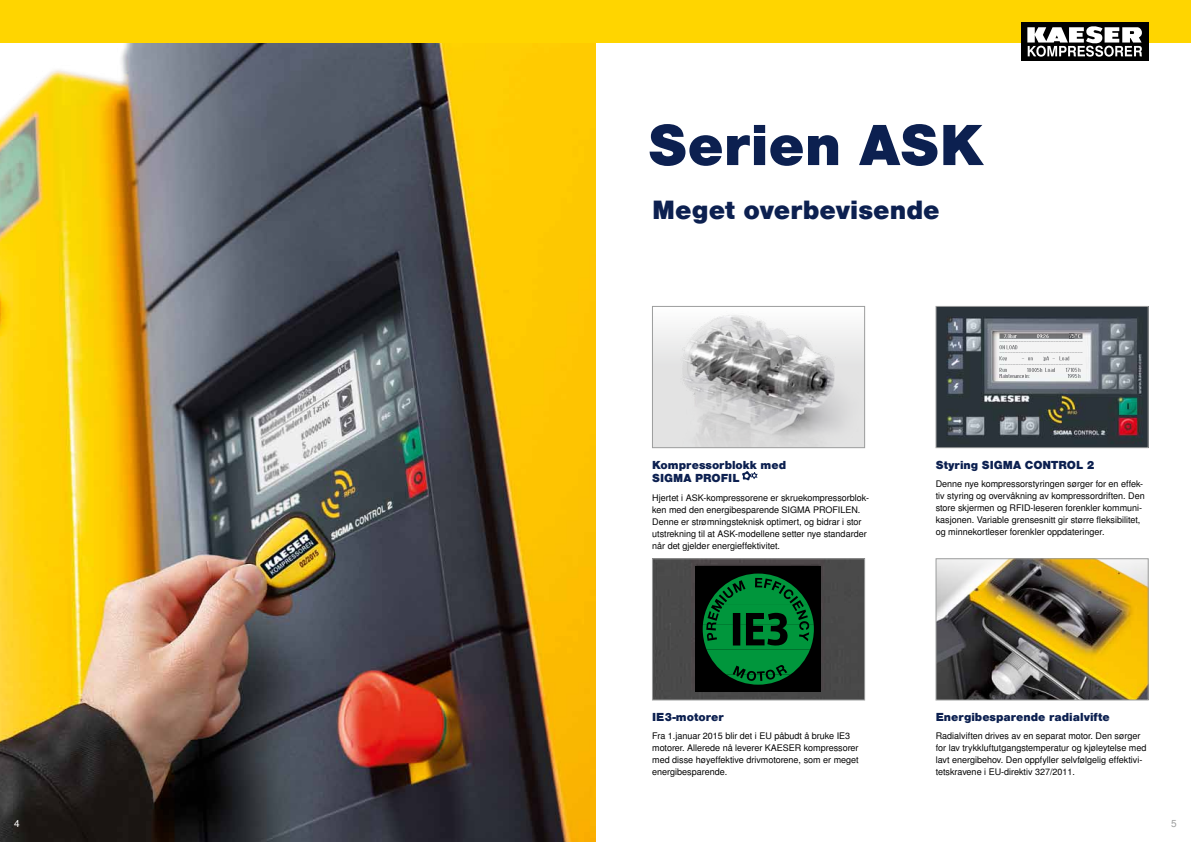
<style>
.page{position:relative;width:1191px;height:842px;background:#fff}
.page>*{position:absolute;margin:0;border:0;box-sizing:border-box;transform-origin:0 0}
.t1{font:900 55px "Nimbus San L";color:#0c2050}
.t2{font:900 25px "Nimbus San L";color:#0c2050}
.t3{font:900 11px/13px "Nimbus San L";color:#0c2050}
.t4{font:10px "Nimbus San L";color:#fff}
.t5{font:10px "Nimbus San L";color:#9c9d9d}
.t6{font:9px/12px "Nimbus San L";color:#000}
</style>
<div class="page">
<img style="left:0;top:43px;width:595px;height:799px">
<div style="left:0;top:0;width:1191px;height:43px;background:#ffd500"></div>
<div style="left:1020px;top:22px;width:128px;height:39px;background:#000"></div>
<svg style="left:1027px;top:26px;width:115px;height:31px"></svg>
<img style="left:937px;top:308px;width:209px;height:138px">
<div style="left:935px;top:306px;width:213px;height:142px;border:1px solid #9c9d9d"></div>
<svg style="left:999px;top:333px;width:84px;height:46px"></svg>
<svg style="left:742px;top:471px;width:15px;height:9px"></svg>
<img style="left:937px;top:560px;width:209px;height:138px">
<div style="left:935px;top:558px;width:213px;height:142px;border:1px solid #9c9d9d"></div>
<img style="left:654px;top:315px;width:209px;height:131px">
<div style="left:652px;top:306px;width:213px;height:142px;border:1px solid #9c9d9d"></div>
<div style="left:654px;top:560px;width:209px;height:138px;background:#4a4a4a"></div>
<div style="left:652px;top:558px;width:213px;height:142px;border:1px solid #9c9d9d"></div>
<div style="left:696px;top:567px;width:125px;height:125px;background:#000"></div>
<svg style="left:702px;top:573px;width:112px;height:112px"></svg>
<h1 class="t1" style="left:648px;top:111px;width:337px">Serien ASK</h1>
<h2 class="t2" style="left:652px;top:194px;width:289px">Meget overbevisende</h2>
<p class="t3" style="left:652px;top:459px;width:135px">Kompressorblokk med<br>SIGMA PROFIL</p>
<p class="t6" style="left:652px;top:492px;width:218px">Hjertet i ASK-kompressorene er skruekompressorblok&shy;ken med den energibesparende SIGMA PROFILEN.<br>Denne er strømningsteknisk optimert, og bidrar i stor utstrekning til at ASK-modellene setter nye standarder når det gjelder energieffektivitet.</p>
<p class="t3" style="left:652px;top:711px;width:73px">IE3-motorer</p>
<p class="t6" style="left:652px;top:730px;width:208px">Fra 1.januar 2015 blir det i EU påbudt å bruke IE3 motorer. Allerede nå leverer KAESER kompressorer med disse høyeffektive drivmotorene, som er meget energibesparende.</p>
<p class="t3" style="left:935px;top:459px;width:160px">Styring SIGMA CONTROL 2</p>
<p class="t6" style="left:935px;top:478px;width:210px">Denne nye kompressorstyringen sørger for en effek&shy;tiv styring og overvåkning av kompressordriften. Den store skjermen og RFID-leseren forenkler kommuni&shy;kasjonen. Variable grensesnitt gir større fleksibilitet, og minnekortleser forenkler oppdateringer.</p>
<p class="t3" style="left:935px;top:711px;width:175px">Energibesparende radialvifte</p>
<p class="t6" style="left:935px;top:730px;width:212px">Radialviften drives av en separat motor. Den sørger for lav trykkluftutgangstemperatur og kjøleytelse med lavt energibehov. Den oppfyller selvfølgelig effektivi&shy;tetskravene i EU-direktiv 327/2011.</p>
<p class="t4" style="left:14px;top:817px;width:7px">4</p>
<p class="t5" style="left:1171px;top:817px;width:7px">5</p>
</div>
